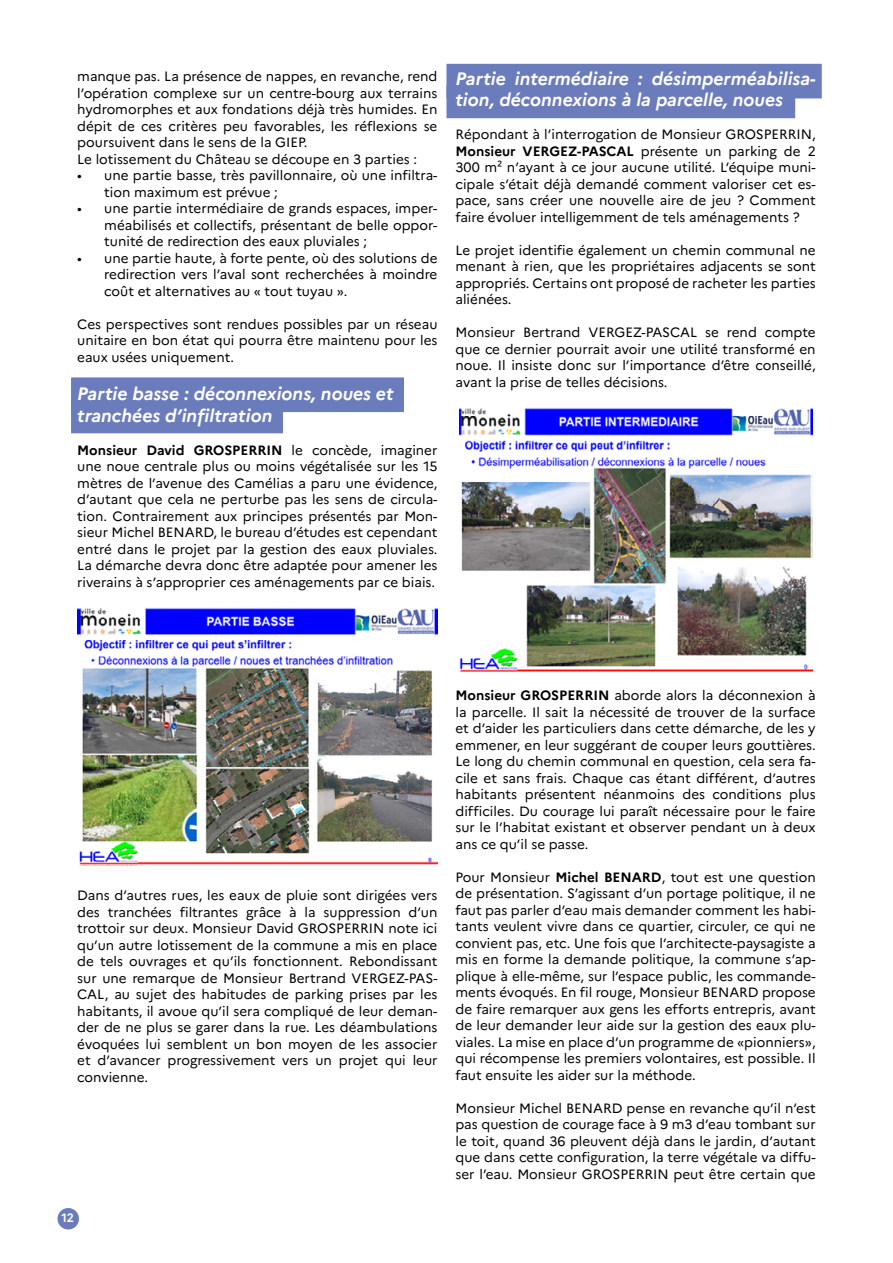
<style>
.page{position:relative;width:893px;height:1263px;background:#fff}
.page>*{position:absolute;margin:0;border:0;box-sizing:border-box;transform-origin:0 0}
.t1{font:italic 700 18px/21.6px "Marianne";color:#fff}
.t2{font:13.5px/16.5px "Marianne";color:#000;text-align:justify}
.t3{font:700 12px "Marianne";color:#fff}
.s1{font-weight:700}
</style>
<div class="page">
<div style="left:447px;top:65px;width:374px;height:33px;background:#6b7cbc"></div>
<div style="left:446px;top:64px;width:376px;height:34px;border:2px solid #6b7cbc"></div>
<div style="left:447px;top:86px;width:347px;height:31px;background:#6b7cbc"></div>
<div style="left:446px;top:85px;width:349px;height:33px;border:2px solid #6b7cbc"></div>
<div style="left:58px;top:1208px;width:21px;height:21px;background:#6b7cbc;border-radius:50%"></div>
<svg style="left:72px;top:378px;width:331px;height:52px;background:#7e8dc4"></svg>
<div style="left:71px;top:399px;width:212px;height:34px;border:2px solid #6b7cbc"></div>
<img style="left:77px;top:608px;width:360px;height:257px">
<img style="left:460px;top:408px;width:352px;height:263px">
<p class="t2" style="left:77px;top:67px;width:362px;text-align:left">manque pas. La présence de nappes, en revanche, rend l’opération complexe sur un centre-bourg aux terrains hydromorphes et aux fondations déjà très humides. En dépit de ces critères peu favorables, les réflexions se poursuivent dans le sens de la GIEP.<br>Le lotissement du Château se découpe en 3 parties :</p>
<p class="t2" style="left:104px;top:166px;width:335px;text-indent:-27px">• une partie basse, très pavillonnaire, où une infiltra&shy;tion maximum est prévue ;</p>
<p class="t2" style="left:104px;top:199px;width:335px;text-indent:-27px">• une partie intermédiaire de grands espaces, imper&shy;méabilisés et collectifs, présentant de belle oppor&shy;tunité de redirection des eaux pluviales ;</p>
<p class="t2" style="left:104px;top:249px;width:335px;text-indent:-27px">• une partie haute, à forte pente, où des solutions de redirection vers l’aval sont recherchées à moindre coût et alternatives au « tout tuyau ».</p>
<p class="t2" style="left:77px;top:315px;width:362px">Ces perspectives sont rendues possibles par un réseau unitaire en bon état qui pourra être maintenu pour les eaux usées uniquement.</p>
<h1 class="t1" style="left:77px;top:381px;width:318px">Partie basse : déconnexions, noues et tranchées d’infiltration</h1>
<p class="t2" style="left:77px;top:440px;width:362px"><span class="s1">Monsieur David GROSPERRIN</span> le concède, imaginer une noue centrale plus ou moins végétalisée sur les 15 mètres de l’avenue des Camélias a paru une évidence, d’autant que cela ne perturbe pas les sens de circula&shy;tion. Contrairement aux principes présentés par Mon&shy;sieur Michel BENARD, le bureau d’études est cependant entré dans le projet par la gestion des eaux pluviales.<br>La démarche devra donc être adaptée pour amener les riverains à s’approprier ces aménagements par ce biais.</p>
<h1 class="t1" style="left:455px;top:66px;width:362px">Partie intermédiaire : désimperméabilisa&shy;tion, déconnexions à la parcelle, noues</h1>
<p class="t2" style="left:455px;top:125px;width:362px">Répondant à l’interrogation de Monsieur GROSPERRIN, <span class="s1">Monsieur VERGEZ-PASCAL</span> présente un parking de 2<br>300 m² n’ayant à ce jour aucune utilité. L’équipe muni&shy;cipale s’était déjà demandé comment valoriser cet es&shy;pace, sans créer une nouvelle aire de jeu ? Comment faire évoluer intelligemment de tels aménagements ?</p>
<p class="t2" style="left:455px;top:241px;width:362px">Le projet identifie également un chemin communal ne menant à rien, que les propriétaires adjacents se sont appropriés. Certains ont proposé de racheter les parties aliénées.</p>
<p class="t2" style="left:455px;top:323px;width:362px">Monsieur Bertrand VERGEZ-PASCAL se rend compte que ce dernier pourrait avoir une utilité transformé en noue. Il insiste donc sur l’importance d’être conseillé, avant la prise de telles décisions.</p>
<p class="t2" style="left:77px;top:886px;width:362px">Dans d’autres rues, les eaux de pluie sont dirigées vers des tranchées filtrantes grâce à la suppression d’un trottoir sur deux. Monsieur David GROSPERRIN note ici qu’un autre lotissement de la commune a mis en place de tels ouvrages et qu’ils fonctionnent. Rebondissant sur une remarque de Monsieur Bertrand VERGEZ-PAS-CAL, au sujet des habitudes de parking prises par les habitants, il avoue qu’il sera compliqué de leur deman&shy;der de ne plus se garer dans la rue. Les déambulations évoquées lui semblent un bon moyen de les associer et d’avancer progressivement vers un projet qui leur convienne.</p>
<p class="t3" style="left:61px;top:1209px;width:14px">12</p>
<p class="t2" style="left:455px;top:686px;width:362px"><span class="s1">Monsieur GROSPERRIN</span> aborde alors la déconnexion à la parcelle. Il sait la nécessité de trouver de la surface et d’aider les particuliers dans cette démarche, de les y emmener, en leur suggérant de couper leurs gouttières.<br>Le long du chemin communal en question, cela sera fa&shy;cile et sans frais. Chaque cas étant différent, d’autres habitants présentent néanmoins des conditions plus difficiles. Du courage lui paraît nécessaire pour le faire sur le l’habitat existant et observer pendant un à deux ans ce qu’il se passe.</p>
<p class="t2" style="left:455px;top:868px;width:362px">Pour Monsieur <span class="s1">Michel BENARD</span>, tout est une question de présentation. S’agissant d’un portage politique, il ne faut pas parler d’eau mais demander comment les habi&shy;tants veulent vivre dans ce quartier, circuler, ce qui ne convient pas, etc. Une fois que l’architecte-paysagiste a mis en forme la demande politique, la commune s’ap&shy;plique à elle-même, sur l’espace public, les commande&shy;ments évoqués. En fil rouge, Monsieur BENARD propose de faire remarquer aux gens les efforts entrepris, avant de leur demander leur aide sur la gestion des eaux plu&shy;viales. La mise en place d’un programme de «pionniers», qui récompense les premiers volontaires, est possible. Il faut ensuite les aider sur la méthode.</p>
<p class="t2" style="left:455px;top:1099px;width:362px">Monsieur Michel BENARD pense en revanche qu’il n’est pas question de courage face à 9 m3 d’eau tombant sur le toit, quand 36 pleuvent déjà dans le jardin, d’autant que dans cette configuration, la terre végétale va diffu&shy;ser l’eau. Monsieur GROSPERRIN peut être certain que</p>
</div>
